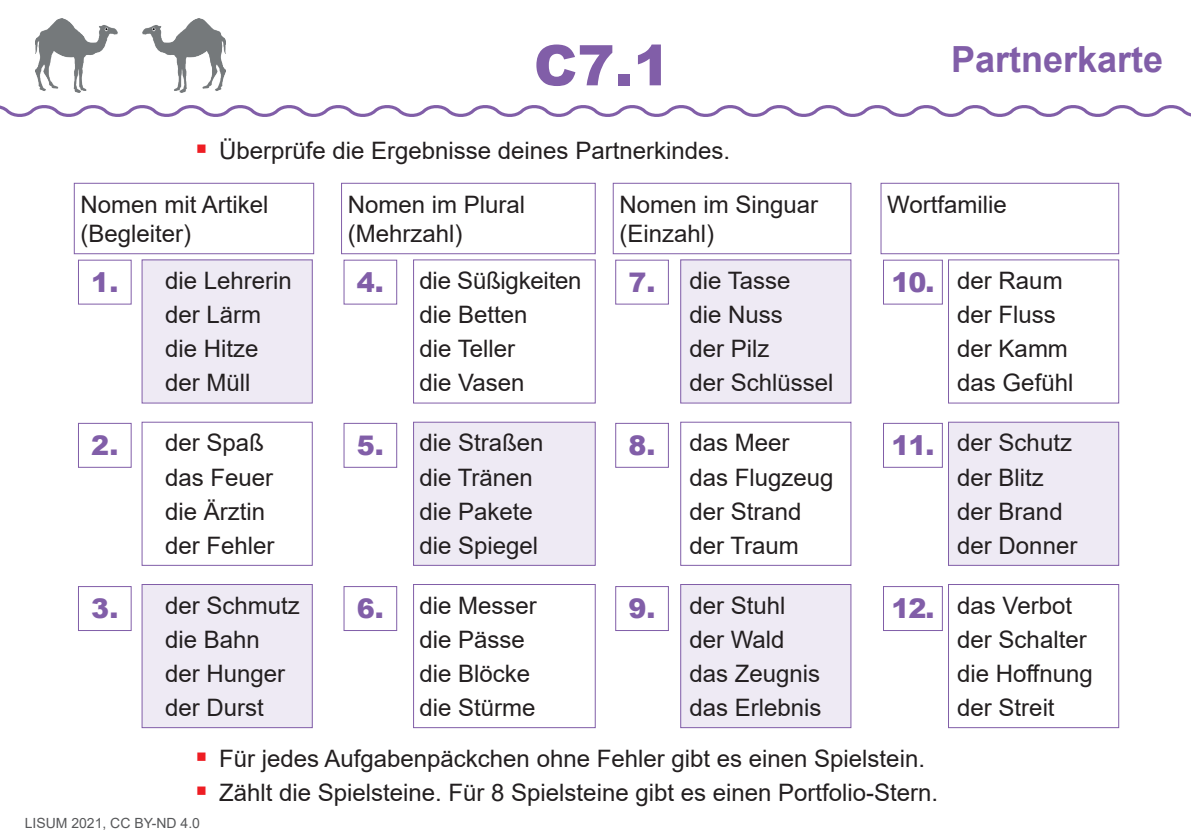
<style>
.page{position:relative;width:1191px;height:840px;background:#fff}
.page>*{position:absolute;margin:0;border:0;box-sizing:border-box;transform-origin:0 0}
.t1{font:900 56px "Arial";color:#815ea8}
.t2{font:700 36px "Arial";color:#815ea8}
.t3{font:900 27px "Arial";color:#815ea8}
.t4{font:24px/34px "Arial";color:#231f20}
.t5{font:14px "Arial";color:#57585a}
</style>
<div class="page">
<svg style="left:0;top:105px;width:1191px;height:12px"></svg>
<img style="left:35px;top:18px;width:83px;height:74px">
<img style="left:143px;top:18px;width:83px;height:74px">
<div style="left:74px;top:183px;width:240px;height:71px;border:1px solid #815ea8"></div>
<div style="left:142px;top:260px;width:170px;height:143px;background:#eeeaf4"></div>
<div style="left:680px;top:260px;width:171px;height:143px;background:#eeeaf4"></div>
<div style="left:680px;top:259px;width:171px;height:144px;border:1px solid #815ea8"></div>
<div style="left:948px;top:259px;width:171px;height:144px;border:1px solid #815ea8"></div>
<div style="left:413px;top:422px;width:182px;height:143px;background:#eeeaf4"></div>
<div style="left:413px;top:421px;width:182px;height:144px;border:1px solid #815ea8"></div>
<div style="left:680px;top:421px;width:171px;height:144px;border:1px solid #815ea8"></div>
<div style="left:948px;top:422px;width:170px;height:143px;background:#eeeaf4"></div>
<div style="left:948px;top:421px;width:171px;height:144px;border:1px solid #815ea8"></div>
<div style="left:142px;top:584px;width:170px;height:143px;background:#eeeaf4"></div>
<div style="left:413px;top:584px;width:182px;height:143px;border:1px solid #815ea8"></div>
<div style="left:680px;top:584px;width:171px;height:143px;background:#eeeaf4"></div>
<div style="left:680px;top:584px;width:171px;height:143px;border:1px solid #815ea8"></div>
<div style="left:948px;top:584px;width:171px;height:143px;border:1px solid #815ea8"></div>
<div style="left:341px;top:183px;width:255px;height:71px;border:1px solid #815ea8"></div>
<div style="left:613px;top:183px;width:238px;height:71px;border:1px solid #815ea8"></div>
<div style="left:880px;top:183px;width:239px;height:71px;border:1px solid #815ea8"></div>
<div style="left:78px;top:259px;width:54px;height:45px;border:1px solid #815ea8"></div>
<div style="left:343px;top:259px;width:54px;height:45px;border:1px solid #815ea8"></div>
<div style="left:615px;top:259px;width:54px;height:45px;border:1px solid #815ea8"></div>
<div style="left:883px;top:259px;width:60px;height:45px;border:1px solid #815ea8"></div>
<div style="left:883px;top:422px;width:60px;height:45px;border:1px solid #815ea8"></div>
<div style="left:883px;top:585px;width:60px;height:45px;border:1px solid #815ea8"></div>
<div style="left:78px;top:422px;width:54px;height:45px;border:1px solid #815ea8"></div>
<div style="left:343px;top:422px;width:54px;height:45px;border:1px solid #815ea8"></div>
<div style="left:615px;top:422px;width:54px;height:45px;border:1px solid #815ea8"></div>
<div style="left:78px;top:585px;width:54px;height:45px;border:1px solid #815ea8"></div>
<div style="left:343px;top:585px;width:54px;height:45px;border:1px solid #815ea8"></div>
<div style="left:615px;top:585px;width:54px;height:45px;border:1px solid #815ea8"></div>
<h1 class="t1" style="left:534px;top:25px;width:138px">C7.1</h1>
<p class="t4" style="left:219px;top:134px;width:512px">Überprüfe die Ergebnisse deines Partnerkindes.</p>
<h2 class="t2" style="left:951px;top:34px;width:214px">Partnerkarte</h2>
<p class="t4" style="left:348px;top:190px;width:179px;line-height:28.8px">Nomen im Plural (Mehrzahl)</p>
<p class="t4" style="left:619px;top:190px;width:200px;line-height:28.8px">Nomen im Singuar (Einzahl)</p>
<p class="t4" style="left:887px;top:187px;width:121px">Wortfamilie</p>
<p class="t4" style="left:80px;top:190px;width:190px;line-height:28.8px">Nomen mit Artikel (Begleiter)</p>
<p class="t4" style="left:165px;top:263px;width:128px">die Lehrerin der Lärm die Hitze der Müll</p>
<p class="t4" style="left:419px;top:263px;width:164px">die Süßigkeiten die Betten<br>die Teller<br>die Vasen</p>
<p class="t4" style="left:689px;top:263px;width:146px">die Tasse<br>die Nuss<br>der Pilz<br>der Schlüssel</p>
<p class="t4" style="left:957px;top:263px;width:118px">der Raum der Fluss der Kamm das Gefühl</p>
<p class="t3" style="left:91px;top:262px;width:29px">1.</p>
<p class="t3" style="left:357px;top:262px;width:28px">4.</p>
<p class="t3" style="left:628px;top:262px;width:28px">7.</p>
<p class="t3" style="left:891px;top:262px;width:44px">10.</p>
<p class="t4" style="left:165px;top:425px;width:111px">der Spaß das Feuer die Ärztin der Fehler</p>
<p class="t4" style="left:419px;top:425px;width:126px">die Straßen die Tränen die Pakete die Spiegel</p>
<p class="t4" style="left:689px;top:425px;width:146px">das Meer das Flugzeug der Strand der Traum</p>
<p class="t4" style="left:957px;top:425px;width:122px">der Schutz der Blitz der Brand der Donner</p>
<p class="t4" style="left:165px;top:588px;width:136px">der Schmutz die Bahn der Hunger der Durst</p>
<p class="t4" style="left:419px;top:588px;width:119px">die Messer die Pässe die Blöcke die Stürme</p>
<p class="t4" style="left:689px;top:588px;width:134px">der Stuhl der Wald das Zeugnis das Erlebnis</p>
<p class="t4" style="left:957px;top:588px;width:137px">das Verbot der Schalter die Hoffnung der Streit</p>
<p class="t3" style="left:91px;top:425px;width:29px">2.</p>
<p class="t3" style="left:357px;top:425px;width:28px">5.</p>
<p class="t3" style="left:628px;top:425px;width:28px">8.</p>
<p class="t3" style="left:891px;top:425px;width:44px">11.</p>
<p class="t3" style="left:91px;top:588px;width:29px">3.</p>
<p class="t3" style="left:357px;top:588px;width:28px">6.</p>
<p class="t3" style="left:628px;top:588px;width:28px">9.</p>
<p class="t3" style="left:891px;top:588px;width:44px">12.</p>
<p class="t5" style="left:25px;top:812px;width:177px">LISUM 2021, CC BY-ND 4.0</p>
<p class="t4" style="left:219px;top:740px;width:720px">Für jedes Aufgabenpäckchen ohne Fehler gibt es einen Spielstein.<br>Zählt die Spielsteine. Für 8 Spielsteine gibt es einen Portfolio-Stern.</p>
</div>
